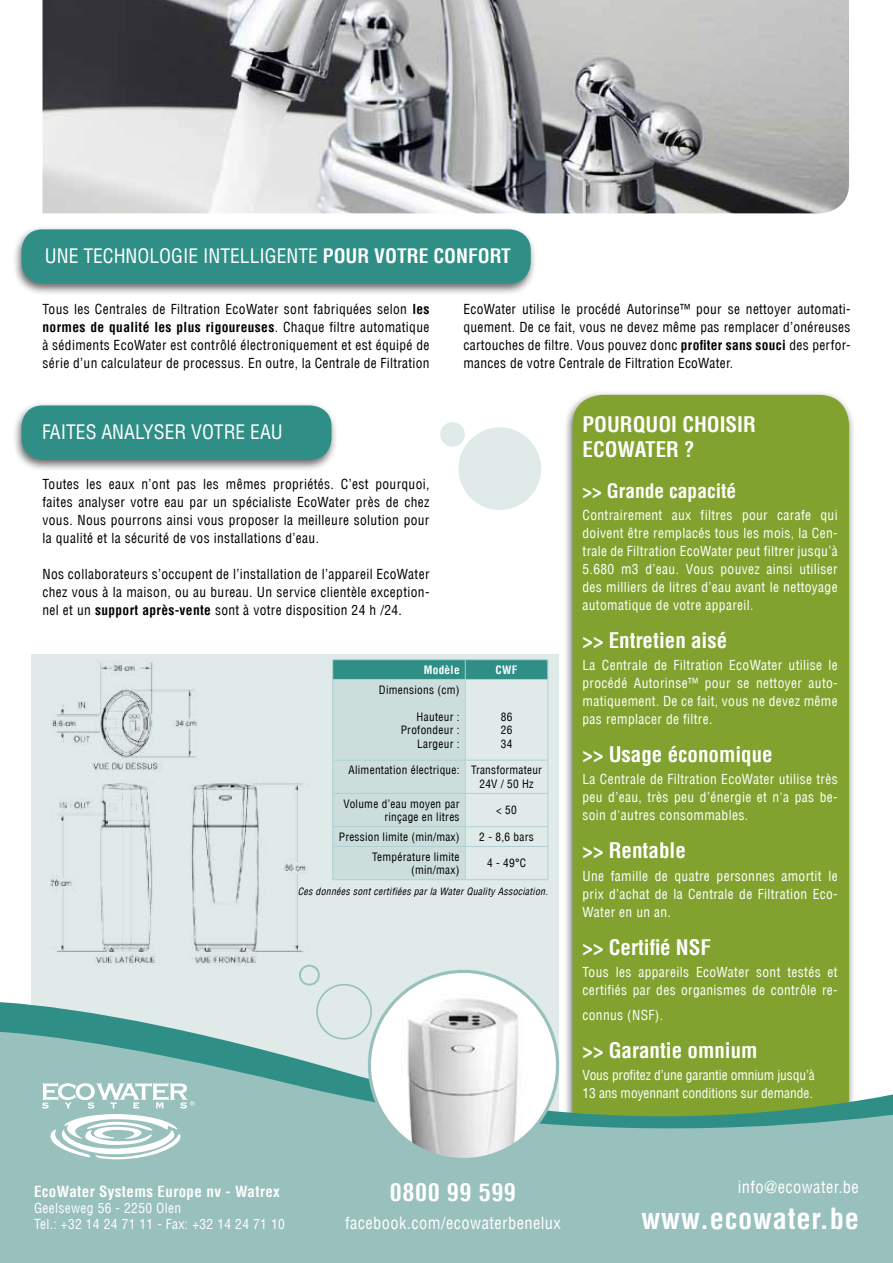
<style>
.page{position:relative;width:893px;height:1263px;background:#fff}
.page>*{position:absolute;margin:0;border:0;box-sizing:border-box;transform-origin:0 0}
.t1{font:700 condensed 28.5px "Helvetica LT";letter-spacing:.025em;color:#fff}
.t2{font:700 condensed 24px "Helvetica LT";letter-spacing:.025em;color:#fff}
.t3{font:700 condensed 21px/25.2px "Helvetica LT";color:#fff}
.t4{font:condensed 19.5px "Helvetica LT";color:#fff}
.t5{font:700 condensed 19.5px "Helvetica LT";color:#fff}
.t6{font:condensed 16.5px "Helvetica LT";letter-spacing:.025em;color:#fff}
.t7{font:700 condensed 15px "Helvetica LT";letter-spacing:.025em;color:#fff}
.t8{font:condensed 13.5px/18px "Helvetica LT";letter-spacing:.025em;color:#000;text-align:justify}
.t9{font:condensed 13.5px/18px "Helvetica LT";letter-spacing:.025em;color:#fff;text-align:justify}
.t10{font:condensed 13.5px/18px "Helvetica LT";letter-spacing:-.01em;color:#fff}
.t11{font:condensed 11.25px/13.5px "Helvetica LT";letter-spacing:.025em;color:#000;text-align:right}
.t12{font:700 condensed 11.25px "Helvetica LT";letter-spacing:.025em;color:#fff}
.t13{font:italic condensed 9.9px "Helvetica LT";letter-spacing:.025em;color:#000}
.s1{font-weight:700}
</style>
<div class="page">
<img style="left:43px;top:0;width:806px;height:213px">
<div style="left:12px;top:225px;width:525px;height:71px;background:#000;opacity:.6"></div>
<div style="left:22px;top:229px;width:509px;height:54px;background:#2f8f86;border-radius:21px"></div>
<div style="left:563px;top:391px;width:293px;height:819px;background:#000;opacity:.6"></div>
<div style="left:573px;top:395px;width:276px;height:803px;background:#81a22e;border-radius:30px"></div>
<div style="left:31px;top:654px;width:527px;height:489px;background:#e0eae9"></div>
<svg style="left:0;top:995px;width:893px;height:268px;fill:#98c0bc"></svg>
<svg style="left:42px;top:1083px;width:153px;height:76px;background:#bad4d2"></svg>
<hr style="left:332px;top:659px;width:133px;height:1px;background:#add1d1">
<hr style="left:465px;top:659px;width:83px;height:1px;background:#add1d1">
<svg style="left:332px;top:660px;width:216px;height:219px"></svg>
<hr style="left:332px;top:846px;width:133px;height:1px;background:#add1d1">
<hr style="left:332px;top:847px;width:1px;height:32px;background:#add1d1">
<hr style="left:465px;top:846px;width:83px;height:1px;background:#add1d1">
<hr style="left:465px;top:847px;width:1px;height:32px;background:#add1d1">
<hr style="left:547px;top:847px;width:1px;height:32px;background:#add1d1">
<hr style="left:332px;top:879px;width:133px;height:1px;background:#add1d1">
<hr style="left:465px;top:879px;width:83px;height:1px;background:#add1d1">
<svg style="left:352px;top:958px;width:223px;height:219px"></svg>
<svg style="left:296px;top:964px;width:81px;height:81px"></svg>
<div style="left:12px;top:401px;width:326px;height:71px;background:#000;opacity:.6"></div>
<div style="left:22px;top:405px;width:310px;height:54px;background:#2f8f86;border-radius:21px"></div>
<img style="left:50px;top:659px;width:263px;height:306px">
<div style="left:458px;top:427px;width:83px;height:83px;background:#e0eae9;border-radius:50%"></div>
<div style="left:440px;top:422px;width:25px;height:25px;background:#e0eae9;border-radius:50%"></div>
<h3 class="t4" style="left:45px;top:244px;width:468px">UNE TECHNOLOGIE INTELLIGENTE <span class="s1">POUR VOTRE CONFORT</span></h3>
<p class="t8" style="left:43px;top:300px;width:388px">Tous les Centrales de Filtration EcoWater sont fabriquées selon <span class="s1">les normes de qualité les plus rigoureuses</span>. Chaque filtre automatique à sédiments EcoWater est contrôlé électroniquement et est équipé de série d’un calculateur de processus. En outre, la Centrale de Filtration</p>
<p class="t8" style="left:463px;top:300px;width:388px">EcoWater utilise le procédé Autorinse™ pour se nettoyer automati&shy;quement. De ce fait, vous ne devez même pas remplacer d’onéreuses cartouches de filtre. Vous pouvez donc <span class="s1">profiter sans souci</span> des perfor&shy;mances de votre Centrale de Filtration EcoWater.</p>
<h3 class="t4" style="left:42px;top:420px;width:242px">FAITES ANALYSER VOTRE EAU</h3>
<p class="t8" style="left:43px;top:474px;width:388px">Toutes les eaux n’ont pas les mêmes propriétés. C’est pourquoi, faites analyser votre eau par un spécialiste EcoWater près de chez vous. Nous pourrons ainsi vous proposer la meilleure solution pour la qualité et la sécurité de vos installations d’eau.</p>
<p class="t8" style="left:43px;top:564px;width:388px">Nos collaborateurs s’occupent de l’installation de l’appareil EcoWater chez vous à la maison, ou au bureau. Un service clientèle exception&shy;nel et un <span class="s1">support après-vente</span> sont à votre disposition 24 h /24.</p>
<p class="t12" style="left:424px;top:663px;width:37px">Modèle</p>
<p class="t12" style="left:496px;top:663px;width:23px">CWF</p>
<p class="t11" style="left:379px;top:683px;width:82px">Dimensions (cm)</p>
<p class="t11" style="left:401px;top:710px;width:60px">Hauteur :<br>Profondeur :<br>Largeur :</p>
<p class="t11" style="left:501px;top:710px;width:13px;text-align:justify">86<br>26<br>34</p>
<p class="t11" style="left:480px;top:763px;width:64px;text-align:left;text-indent:-131px">Alimentation électrique: Transformateur<br>24V / 50 Hz</p>
<p class="t11" style="left:343px;top:797px;width:118px">Volume d’eau moyen par rinçage en litres</p>
<p class="t11" style="left:496px;top:803px;width:22px">&lt; 50</p>
<p class="t11" style="left:339px;top:830px;width:122px">Pression limite (min/max)</p>
<p class="t11" style="left:479px;top:830px;width:56px">2 - 8,6 bars</p>
<p class="t11" style="left:372px;top:850px;width:89px">Température limite (min/max)</p>
<p class="t11" style="left:487px;top:856px;width:41px">4 - 49°C</p>
<p class="t13" style="left:298px;top:885px;width:252px">Ces données sont certifiées par la Water Quality Association.</p>
<h3 class="t3" style="left:583px;top:412px;width:175px">POURQUOI CHOISIR<br>ECOWATER ?</h3>
<h3 class="t5" style="left:583px;top:478px;width:155px">&gt;&gt; Grande capacité</h3>
<p class="t9" style="left:583px;top:506px;width:257px">Contrairement aux filtres pour carafe qui doivent être remplacés tous les mois, la Cen&shy;trale de Filtration EcoWater peut filtrer jusqu’à 5.680 m3 d’eau. Vous pouvez ainsi utiliser des milliers de litres d’eau avant le nettoyage automatique de votre appareil.</p>
<h3 class="t3" style="left:583px;top:627px;width:146px">&gt;&gt; Entretien aisé</h3>
<p class="t9" style="left:583px;top:656px;width:257px">La Centrale de Filtration EcoWater utilise le procédé Autorinse™ pour se nettoyer auto&shy;matiquement. De ce fait, vous ne devez même pas remplacer de filtre.</p>
<h3 class="t3" style="left:583px;top:742px;width:192px">&gt;&gt; Usage économique</h3>
<p class="t9" style="left:583px;top:770px;width:257px">La Centrale de Filtration EcoWater utilise très peu d’eau, très peu d’énergie et n'a pas be&shy;soin d'autres consommables.</p>
<h3 class="t3" style="left:583px;top:838px;width:105px">&gt;&gt; Rentable</h3>
<p class="t9" style="left:583px;top:867px;width:257px">Une famille de quatre personnes amortit le prix d’achat de la Centrale de Filtration Eco-Water en un an.</p>
<h3 class="t3" style="left:583px;top:934px;width:130px">&gt;&gt; Certifié NSF</h3>
<p class="t9" style="left:583px;top:963px;width:257px">Tous les appareils EcoWater sont testés et certifiés par des organismes de contrôle re-</p>
<p class="t9" style="left:583px;top:1006px;width:82px">connus (NSF).</p>
<h3 class="t3" style="left:583px;top:1038px;width:177px">&gt;&gt; Garantie omnium</h3>
<p class="t10" style="left:583px;top:1066px;width:234px">Vous profitez d’une garantie omnium jusqu’à<br>13 ans moyennant conditions sur demande.</p>
<p class="t7" style="left:34px;top:1182px;width:247px">EcoWater Systems Europe nv - Watrex</p>
<p class="t9" style="left:34px;top:1200px;width:252px;line-height:16.2px">Geelseweg 56 - 2250 Olen<br>Tel.: +32 14 24 71 11 - Fax: +32 14 24 71 10</p>
<h2 class="t2" style="left:390px;top:1177px;width:127px">0800 99 599</h2>
<p class="t6" style="left:345px;top:1212px;width:217px">facebook.com/ecowaterbenelux</p>
<p class="t6" style="left:738px;top:1177px;width:123px">info@ecowater.be</p>
<h1 class="t1" style="left:642px;top:1201px;width:219px">www.ecowater.be</h1>
</div>
